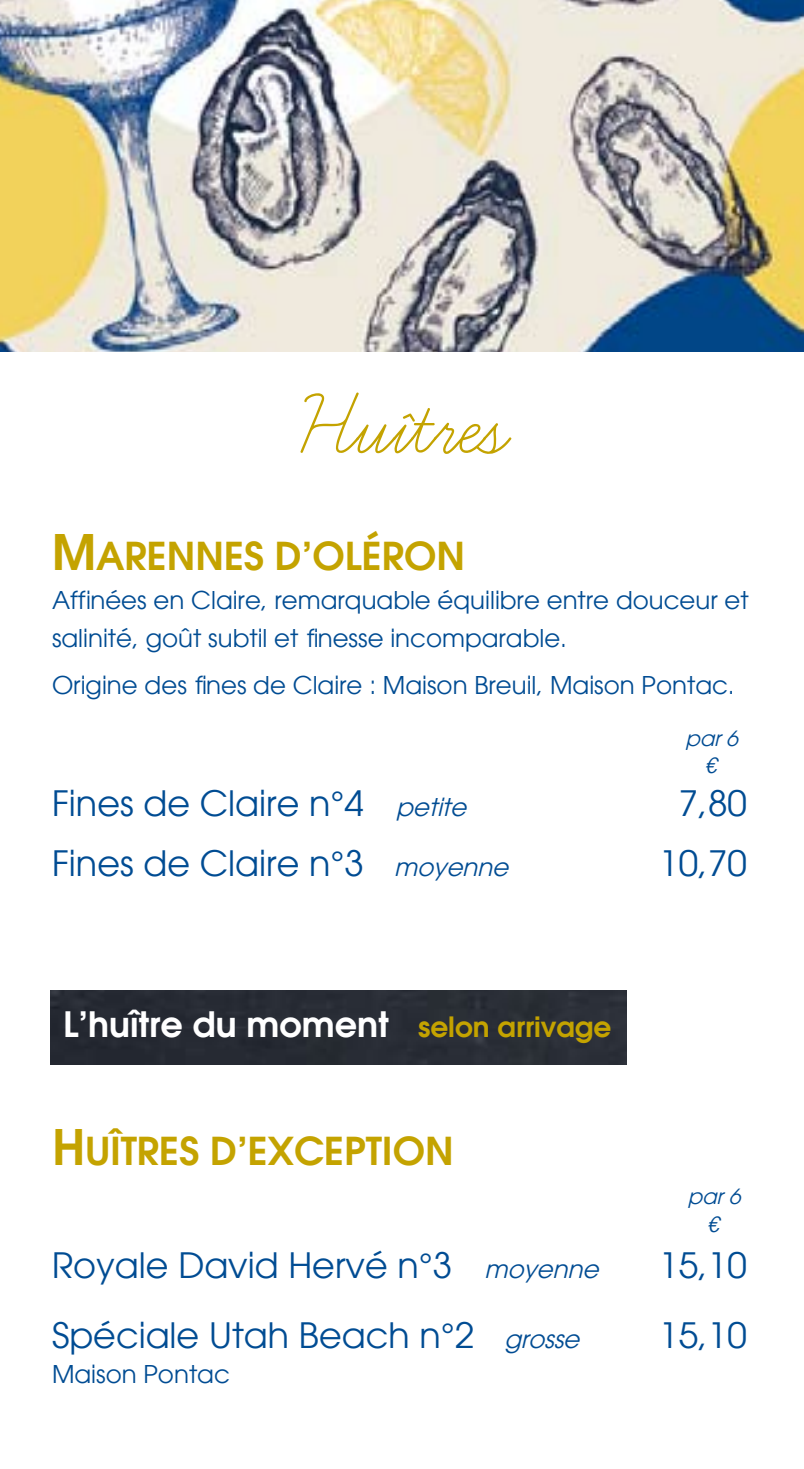
<style>
.page{position:relative;width:804px;height:1469px;background:#fff}
.page>*{position:absolute;margin:0;border:0;box-sizing:border-box;transform-origin:0 0}
.t1{font:105px "Learning Curve";color:#c4a300}
.t2{font:600 38.5px "Avant Garde";color:#c4a300}
.t3{font:35px "Avant Garde";color:#004c93}
.t4{font:600 35px "Avant Garde";color:#fff}
.t5{font:24.5px/38.5px "Avant Garde";color:#004c93}
.t6{font:italic 21px/27.7px "Avant Garde";color:#004c93;text-align:center}
.s1{font-size:49px}
.s2{font-style:italic;font-size:24.5px}
.s3{font-size:28px;color:#c4a300}
</style>
<div class="page">
<img style="left:0;top:0;width:804px;height:352px">
<div style="left:50px;top:990px;width:576px;height:74px;background:#282c35"></div>
<p class="t1" style="left:298px;top:379px;width:207px">Huîtres</p>
<p class="t2" style="left:52px;top:530px;width:414px"><span class="s1">M</span>ARENNES D’OLÉRON</p>
<p class="t5" style="left:52px;top:581px;width:698px">Affinées en Claire, remarquable équilibre entre douceur et salinité, goût subtil et finesse incomparable.</p>
<p class="t5" style="left:52px;top:665px;width:684px">Origine des fines de Claire : Maison Breuil, Maison Pontac.</p>
<p class="t6" style="left:685px;top:724px;width:60px">par6 €</p>
<p class="t3" style="left:52px;top:782px;width:422px">Fines de Claire n°4 <span class="s2">petite</span></p>
<p class="t3" style="left:679px;top:782px;width:69px">7,80</p>
<p class="t3" style="left:52px;top:842px;width:464px">Fines de Claire n°3 <span class="s2">moyenne</span></p>
<p class="t3" style="left:659px;top:842px;width:89px">10,70</p>
<p class="t4" style="left:63px;top:1001px;width:550px">L’huître du moment <span class="s3">selon arrivage</span></p>
<p class="t2" style="left:52px;top:1125px;width:403px"><span class="s1">H</span>UÎTRES D’EXCEPTION</p>
<p class="t6" style="left:688px;top:1182px;width:60px">par6 €</p>
<p class="t3" style="left:52px;top:1243px;width:554px">Royale David Hervé n°3 <span class="s2">moyenne</span></p>
<p class="t3" style="left:659px;top:1243px;width:89px">15,10</p>
<p class="t3" style="left:52px;top:1313px;width:535px">Spéciale Utah Beach n°2 <span class="s2">grosse</span></p>
<p class="t3" style="left:659px;top:1313px;width:89px">15,10</p>
<p class="t5" style="left:52px;top:1354px;width:179px">Maison Pontac</p>
</div>
